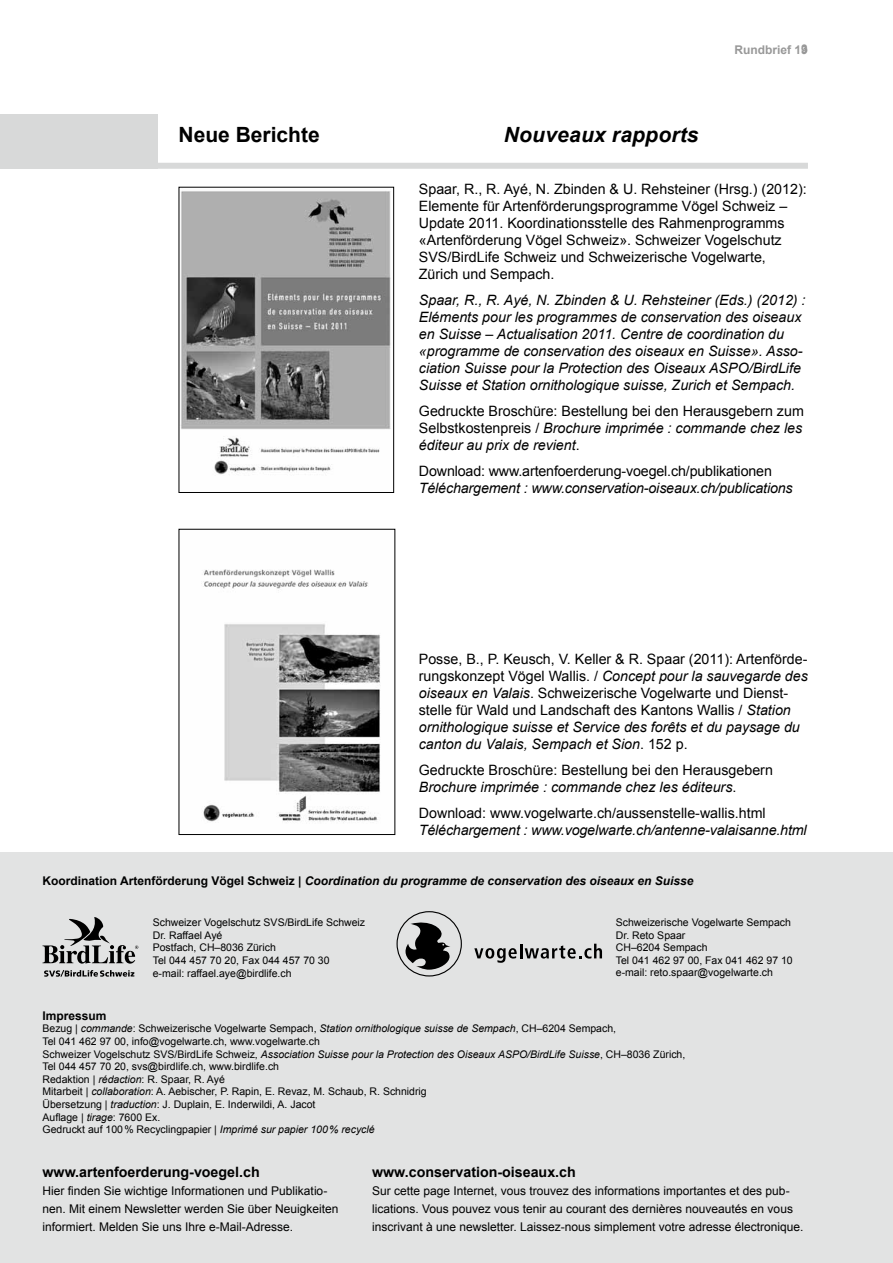
<style>
.page{position:relative;width:893px;height:1263px;background:#fff}
.page>*{position:absolute;margin:0;border:0;box-sizing:border-box;transform-origin:0 0}
.t1{font:italic 700 21px "Arial";letter-spacing:.01em;color:#000}
.t2{font:700 21px "Arial";color:#000}
.t3{font:14.25px/17.1px "Arial";color:#000}
.t4{font:italic 14.25px/17.1px "Arial";color:#000}
.t5{font:700 14.25px "Arial";color:#000}
.t6{font:12px/18px "Arial";color:#000}
.t7{font:italic 700 12px "Arial";color:#000}
.t8{font:700 12px "Arial";color:#989898}
.t9{font:700 12px "Arial";color:#000}
.t10{font:10.5px/12.6px "Arial";color:#000}
.s1{font-style:italic}
.s2{font-style:normal}
</style>
<div class="page">
<div style="left:0;top:853px;width:893px;height:410px;background:#e2e3e3"></div>
<svg style="left:43px;top:917px;width:95px;height:46px"></svg>
<svg style="left:44px;top:970px;width:91px;height:7px"></svg>
<svg style="left:474px;top:944px;width:128px;height:19px"></svg>
<svg style="left:405px;top:919px;width:45px;height:51px"></svg>
<div style="left:396px;top:911px;width:66px;height:65px;border:1px solid #000;border-radius:50%"></div>
<div style="left:0;top:163px;width:808px;height:6px;background:#d8d9d9"></div>
<div style="left:0;top:115px;width:157px;height:54px;background:#d8d9d9"></div>
<img style="left:203px;top:569px;width:177px;height:254px">
<img style="left:181px;top:191px;width:210px;height:284px">
<div style="left:179px;top:187px;width:215px;height:306px;border:1px solid #000"></div>
<h1 class="t2" style="left:179px;top:121px;width:143px">Neue Berichte</h1>
<h1 class="t1" style="left:504px;top:121px;width:196px">Nouveaux rapports</h1>
<p class="t8" style="left:735px;top:41px;width:75px">Rundbrief 193</p>
<p class="t3" style="left:419px;top:180px;width:389px">Spaar, R., R. Ayé, N. Zbinden &amp; U. Rehsteiner (Hrsg.) (2012):<br>Elemente für Artenförderungsprogramme Vögel Schweiz – Update 2011. Koordinationsstelle des Rahmenprogramms «Artenförderung Vögel Schweiz». Schweizer Vogelschutz SVS/BirdLife Schweiz und Schweizerische Vogelwarte, Zürich und Sempach.</p>
<p class="t4" style="left:419px;top:291px;width:388px">Spaar, R., R. Ayé, N. Zbinden &amp; U. Rehsteiner (Eds.) (2012) :<br>Eléments pour les programmes de conservation des oiseaux en Suisse – Actualisation 2011. Centre de coordination du «programme de conservation des oiseaux en Suisse». Asso&shy;ciation Suisse pour la Protection des Oiseaux ASPO/BirdLife Suisse et Station ornithologique suisse, Zurich et Sempach.</p>
<p class="t3" style="left:419px;top:403px;width:386px;text-align:justify">Gedruckte Broschüre: Bestellung bei den Herausgebern zum Selbstkostenpreis / <span class="s1">Brochure imprimée : commande chez les éditeur au prix de revient</span>.</p>
<p class="t3" style="left:419px;top:462px;width:354px">Download: www.artenfoerderung-voegel.ch/publikationen</p>
<p class="t4" style="left:419px;top:479px;width:375px">Téléchargement : www.conservation-oiseaux.ch/publications</p>
<p class="t3" style="left:419px;top:650px;width:391px">Posse, B., P. Keusch, V. Keller &amp; R. Spaar (2011): Artenförde&shy;rungskonzept Vögel Wallis. / <span class="s1">Concept pour la sauvegarde des oiseaux en Valais</span>. Schweizerische Vogelwarte und Dienst&shy;stelle für Wald und Landschaft des Kantons Wallis / <span class="s1">Station ornithologique suisse et Service des forêts et du paysage du canton du Valais, Sempach et Sion</span>. 152 p.</p>
<p class="t3" style="left:419px;top:762px;width:356px">Gedruckte Broschüre: Bestellung bei den Herausgebern<br><span class="s1">Brochure imprimée : commande chez les éditeurs</span>.</p>
<p class="t3" style="left:419px;top:804px;width:348px">Download: www.vogelwarte.ch/aussenstelle-wallis.html</p>
<p class="t4" style="left:419px;top:821px;width:389px">Téléchargement : www.vogelwarte.ch/antenne-valaisanne.html</p>
<p class="t7" style="left:43px;top:873px;width:653px"><span class="s2">Koordination Artenförderung Vögel Schweiz |</span> Coordination du programme de conservation des oiseaux en Suisse</p>
<p class="t10" style="left:153px;top:916px;width:214px">Schweizer Vogelschutz SVS/BirdLife Schweiz<br>Dr. Raffael Ayé<br>Postfach, CH–8036 Zürich<br>Tel 044 457 70 20, Fax 044 457 70 30<br>e-mail: raffael.aye@birdlife.ch</p>
<p class="t10" style="left:616px;top:916px;width:178px">Schweizerische Vogelwarte Sempach<br>Dr. Reto Spaar<br>CH–6204 Sempach<br>Tel 041 462 97 00, Fax 041 462 97 10 e-mail: reto.spaar@vogelwarte.ch</p>
<p class="t9" style="left:43px;top:1007px;width:66px">Impressum</p>
<p class="t10" style="left:43px;top:1022px;width:644px">Bezug | <span class="s1">commande</span>: Schweizerische Vogelwarte Sempach, <span class="s1">Station ornithologique suisse de Sempach</span>, CH–6204 Sempach,<br>Tel 041 462 97 00, info@vogelwarte.ch, www.vogelwarte.ch<br>Schweizer Vogelschutz SVS/BirdLife Schweiz, <span class="s1">Association Suisse pour la Protection des Oiseaux ASPO/BirdLife Suisse</span>, CH–8036 Zürich, Tel 044 457 70 20, svs@birdlife.ch, www.birdlife.ch<br>Redaktion | <span class="s1">rédaction</span>: R. Spaar, R. Ayé<br>Mitarbeit | <span class="s1">collaboration</span>: A. Aebischer, P. Rapin, E. Revaz, M. Schaub, R. Schnidrig<br>Übersetzung | <span class="s1">traduction</span>: J. Duplain, E. Inderwildi, A. Jacot<br>Auflage | <span class="s1">tirage</span>: 7600 Ex.<br>Gedruckt auf 100% Recyclingpapier | <span class="s1">Imprimé sur papier 100% recyclé</span></p>
<p class="t5" style="left:43px;top:1162px;width:219px">www.artenfoerderung-voegel.ch</p>
<p class="t6" style="left:43px;top:1182px;width:298px">Hier finden Sie wichtige Informationen und Publikatio&shy;nen. Mit einem Newsletter werden Sie über Neuigkeiten informiert. Melden Sie uns Ihre e-Mail-Adresse.</p>
<p class="t5" style="left:372px;top:1162px;width:205px">www.conservation-oiseaux.ch</p>
<p class="t6" style="left:372px;top:1182px;width:433px">Sur cette page Internet, vous trouvez des informations importantes et des pub&shy;lications. Vous pouvez vous tenir au courant des dernières nouveautés en vous inscrivant à une newsletter. Laissez-nous simplement votre adresse électronique.</p>
</div>
